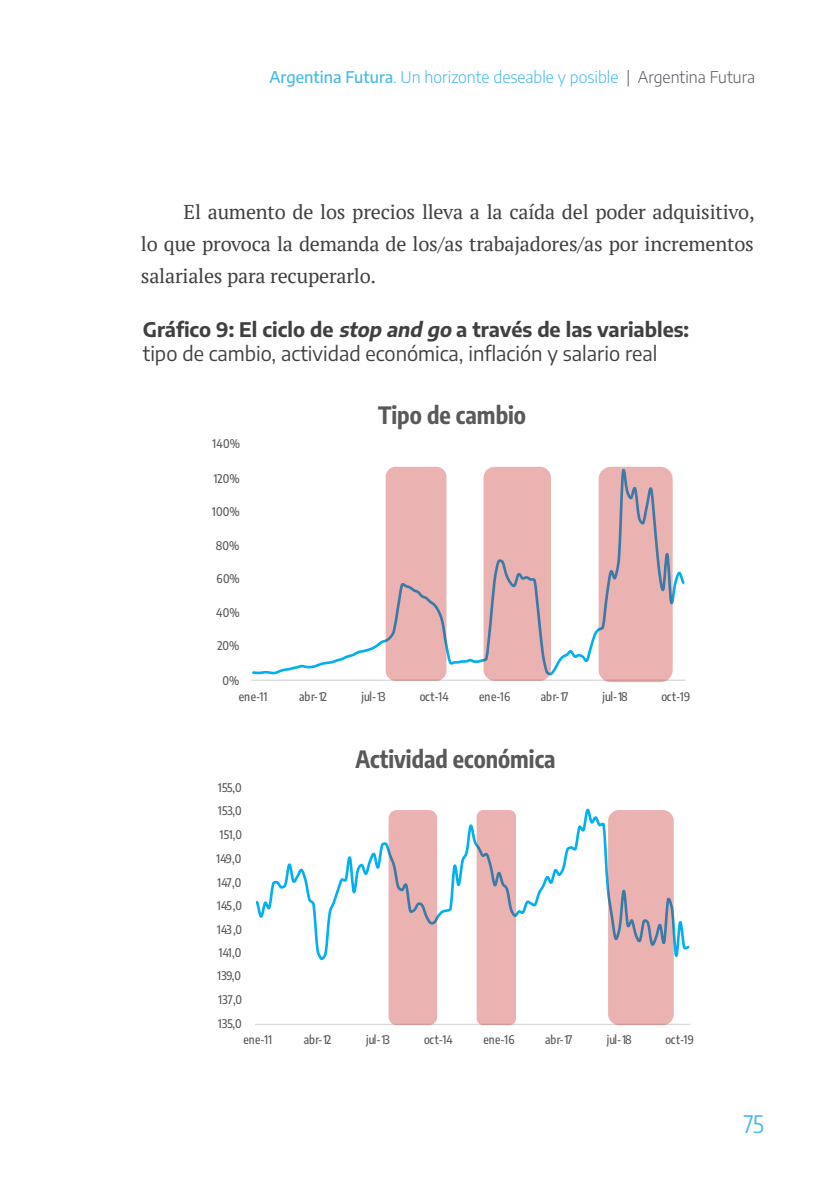
<style>
.page{position:relative;width:840px;height:1191px;background:#fff}
.page>*{position:absolute;margin:0;border:0;box-sizing:border-box;transform-origin:0 0}
.t1{font:24px "Encode Sans Condensed";color:#47baec}
.t2{font:700 23.8px "Encode Sans Condensed";color:#595959}
.t3{font:20px/32px "PT Serif";letter-spacing:-.01em;color:#404040;text-align:justify}
.t4{font:20px/24px "Encode Sans";color:#404040}
.t5{font:300 16px "Encode Sans";color:#47baec}
.t6{font:500 11.8px "Encode Sans Condensed";letter-spacing:.005em;color:#595959}
.s1{font-weight:500}
.s2{color:#5b5b64}
.s3{font-weight:700}
.s4{font-weight:700;font-style:italic}
</style>
<div class="page">
<hr style="left:251px;top:679px;width:433px;height:2px;background:#d9d9d9">
<svg style="left:252px;top:466px;width:433px;height:211px"></svg>
<div style="left:385px;top:467px;width:61px;height:214px;background:#ebb2b2;border-radius:10px"></div>
<div style="left:483px;top:467px;width:67px;height:214px;background:#c00000;border-radius:11px;opacity:.3"></div>
<div style="left:598px;top:467px;width:74px;height:215px;background:#c00000;border-radius:12px;opacity:.3"></div>
<svg style="left:255px;top:808px;width:435px;height:218px"></svg>
<div style="left:388px;top:810px;width:49px;height:215px;background:#ebb2b2;border-radius:8px"></div>
<div style="left:476px;top:810px;width:39px;height:215px;background:#ebb2b2;border-radius:7px"></div>
<div style="left:607px;top:810px;width:66px;height:215px;background:#c00000;border-radius:11px;opacity:.3"></div>
<h3 class="t5" style="left:269px;top:66px;width:487px"><span class="s1">Argentina Futura</span>. Un horizonte deseable y posible <span class="s2">| Argentina Futura</span></h3>
<h3 class="t3" style="left:141px;top:196px;width:615px;text-indent:43px">El aumento de los precios lleva a la caída del poder adquisitivo, lo que provoca la demanda de los/as trabajadores/as por incrementos salariales para recuperarlo.</h3>
<h3 class="t4" style="left:143px;top:316px;width:547px"><span class="s3">Gráfico 9: El ciclo de</span> <span class="s4">stop and go</span> <span class="s3">a través de las variables: </span>tipo de cambio, actividad económica, inflación y salario real</h3>
<p class="t6" style="left:212px;top:436px;width:29px">140%</p>
<p class="t6" style="left:213px;top:470px;width:28px">120%</p>
<p class="t6" style="left:212px;top:503px;width:29px">100%</p>
<p class="t6" style="left:216px;top:537px;width:25px">80%</p>
<p class="t6" style="left:216px;top:570px;width:25px">60%</p>
<p class="t6" style="left:216px;top:605px;width:25px">40%</p>
<p class="t6" style="left:217px;top:638px;width:24px">20%</p>
<p class="t6" style="left:222px;top:672px;width:18px">0%</p>
<h2 class="t2" style="left:378px;top:399px;width:149px">Tipo de cambio</h2>
<p class="t6" style="left:239px;top:688px;width:30px">ene-11</p>
<p class="t6" style="left:299px;top:688px;width:29px">abr-12</p>
<p class="t6" style="left:361px;top:688px;width:25px">jul-13</p>
<p class="t6" style="left:419px;top:688px;width:30px">oct-14</p>
<p class="t6" style="left:479px;top:688px;width:33px">ene-16</p>
<p class="t6" style="left:540px;top:688px;width:29px">abr-17</p>
<p class="t6" style="left:602px;top:688px;width:27px">jul-18</p>
<p class="t6" style="left:661px;top:688px;width:30px">oct-19</p>
<p class="t6" style="left:218px;top:779px;width:25px">155,0</p>
<p class="t6" style="left:218px;top:803px;width:25px">153,0</p>
<p class="t6" style="left:220px;top:826px;width:24px">151,0</p>
<p class="t6" style="left:216px;top:850px;width:26px">149,0</p>
<p class="t6" style="left:217px;top:874px;width:25px">147,0</p>
<p class="t6" style="left:217px;top:897px;width:26px">145,0</p>
<p class="t6" style="left:217px;top:921px;width:26px">143,0</p>
<p class="t6" style="left:219px;top:944px;width:24px">141,0</p>
<p class="t6" style="left:217px;top:967px;width:25px">139,0</p>
<p class="t6" style="left:218px;top:991px;width:25px">137,0</p>
<p class="t6" style="left:218px;top:1015px;width:25px">135,0</p>
<h2 class="t2" style="left:355px;top:742px;width:201px">Actividad económica</h2>
<p class="t6" style="left:243px;top:1031px;width:30px">ene-11</p>
<p class="t6" style="left:303px;top:1031px;width:29px">abr-12</p>
<p class="t6" style="left:366px;top:1031px;width:25px">jul-13</p>
<p class="t6" style="left:424px;top:1031px;width:30px">oct-14</p>
<p class="t6" style="left:483px;top:1031px;width:33px">ene-16</p>
<p class="t6" style="left:544px;top:1031px;width:29px">abr-17</p>
<p class="t6" style="left:606px;top:1031px;width:26px">jul-18</p>
<p class="t6" style="left:665px;top:1031px;width:30px">oct-19</p>
<h1 class="t1" style="left:743px;top:1108px;width:22px">75</h1>
</div>
